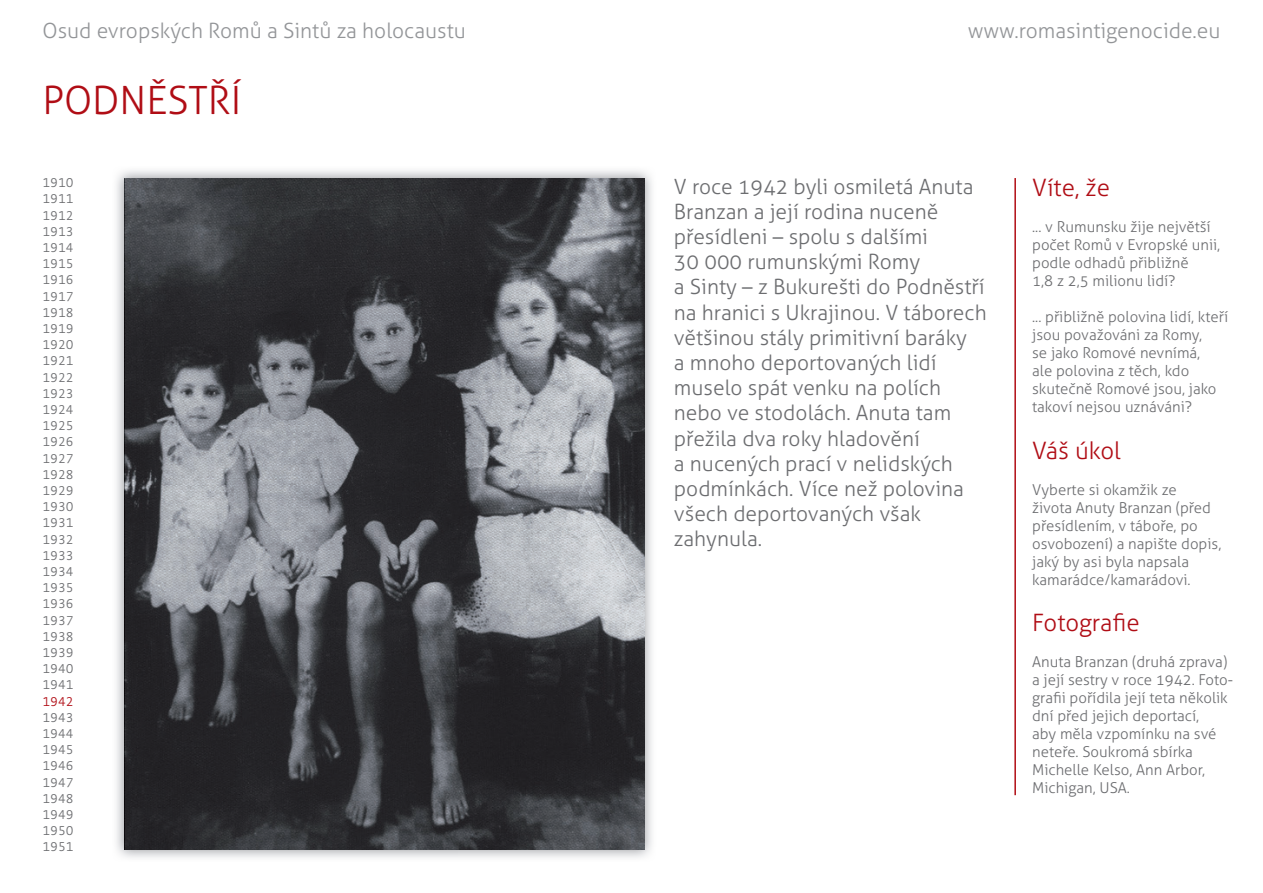
<style>
.page{position:relative;width:1263px;height:893px;background:#fff}
.page>*{position:absolute;margin:0;border:0;box-sizing:border-box;transform-origin:0 0}
.t1{font:300 39px "Aller";color:#b00d15}
.t2{font:300 24px "Aller";color:#b00d15}
.t3{font:300 21px/25.2px "Aller";color:#6c6d70}
.t4{font:300 21px "Aller";color:#939598}
.t5{font:300 15px/18px "Aller";color:#6c6d70}
.t6{font:300 13.5px/16.2px "Strada TF";color:#6c6d70;text-align:justify}
.t7{font:300 13.5px "Strada TF";color:#b00d15}
</style>
<div class="page">
<img style="left:116px;top:170px;width:536px;height:688px">
<img style="left:124px;top:178px;width:520px;height:672px">
<hr style="left:1014px;top:178px;width:2px;height:617px;background:#b00d15">
<h3 class="t4" style="left:43px;top:18px;width:425px">Osud evropských Romů a Sintů za holocaustu</h3>
<h3 class="t4" style="left:968px;top:18px;width:254px">www.romasintigenocide.eu</h3>
<h1 class="t1" style="left:43px;top:76px;width:200px">PODNĚSTŘÍ</h1>
<p class="t6" style="left:43px;top:175px;width:33px">1910<br>1911<br>1912<br>1913<br>1914<br>1915<br>1916<br>1917<br>1918<br>1919<br>1920<br>1921<br>1922<br>1923<br>1924<br>1925<br>1926<br>1927<br>1928<br>1929<br>1930<br>1931<br>1932<br>1933<br>1934<br>1935<br>1936<br>1937<br>1938<br>1939<br>1940<br>1941</p>
<p class="t7" style="left:43px;top:694px;width:33px">1942</p>
<p class="t6" style="left:43px;top:709px;width:33px">1943<br>1944<br>1945<br>1946<br>1947<br>1948<br>1949<br>1950<br>1951</p>
<p class="t3" style="left:674px;top:174px;width:314px">V roce 1942 byli osmiletá Anuta<br>Branzan a její rodina nuceně přesídleni – spolu s dalšími<br>30 000 rumunskými Romy<br>a Sinty – z Bukurešti do Podněstří na hranici s Ukrajinou. V táborech většinou stály primitivní baráky<br>a mnoho deportovaných lidí muselo spát venku na polích nebo ve stodolách. Anuta tam přežila dva roky hladovění<br>a nucených prací v nelidských podmínkách. Více než polovina všech deportovaných však zahynula.</p>
<h2 class="t2" style="left:1032px;top:173px;width:79px">Víte, že</h2>
<p class="t5" style="left:1032px;top:217px;width:190px">... v Rumunsku žije největší počet Romů v Evropské unii, podle odhadů přibližně<br>1,8 z 2,5 milionu lidí?</p>
<p class="t5" style="left:1032px;top:307px;width:197px">... přibližně polovina lidí, kteří jsou považováni za Romy,<br>se jako Romové nevnímá,<br>ale polovina z těch, kdo skutečně Romové jsou, jako takoví nejsou uznáváni?</p>
<h2 class="t2" style="left:1032px;top:436px;width:90px">Váš úkol</h2>
<p class="t5" style="left:1032px;top:480px;width:191px">Vyberte si okamžik ze<br>života Anuty Branzan (před přesídlením, v táboře, po osvobození) a napište dopis, jaký by asi byla napsala kamarádce/kamarádovi.</p>
<h2 class="t2" style="left:1032px;top:608px;width:109px">Fotografie</h2>
<p class="t5" style="left:1032px;top:653px;width:203px">Anuta Branzan (druhá zprava) a její sestry v roce 1942. Foto&shy;grafii pořídila její teta několik dní před jejich deportací,<br>aby měla vzpomínku na své neteře. Soukromá sbírka<br>Michelle Kelso, Ann Arbor,<br>Michigan, USA.</p>
</div>
